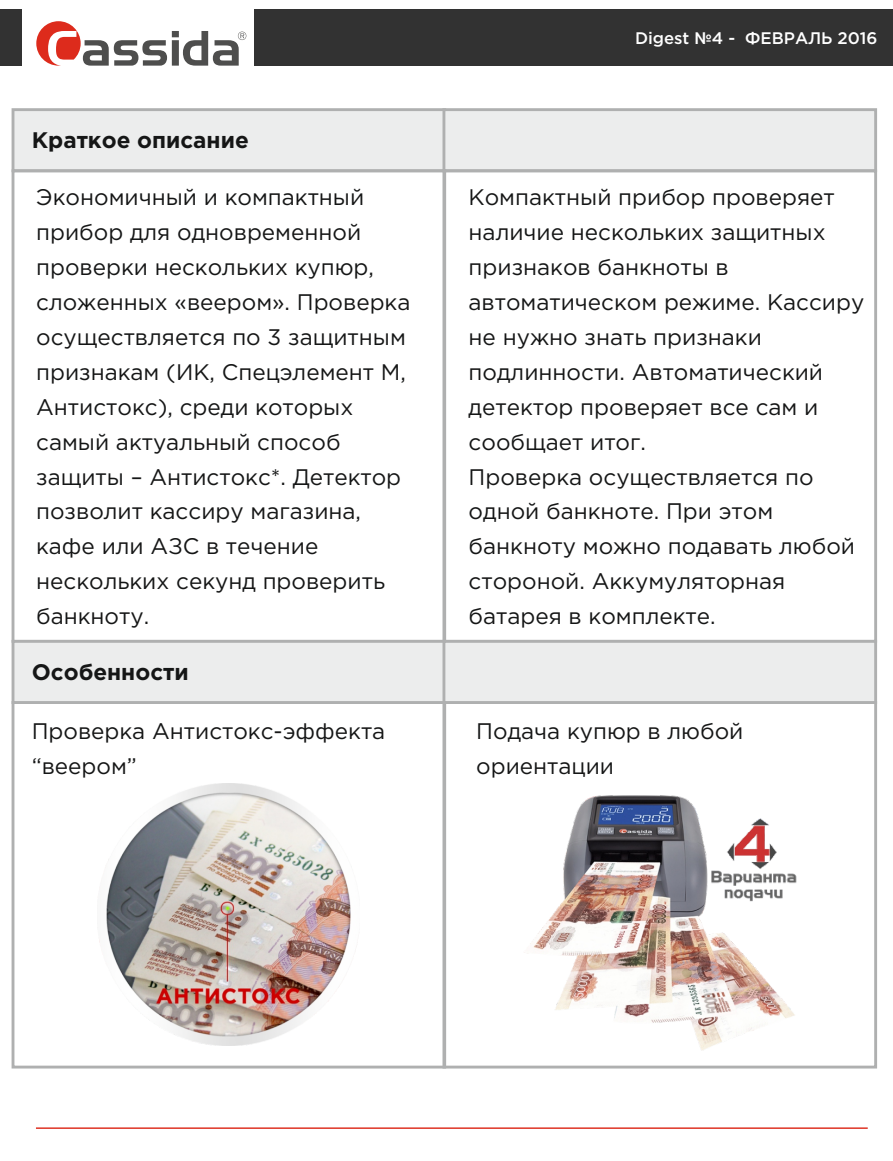
<style>
.page{position:relative;width:893px;height:1161px;background:#fff}
.page>*{position:absolute;margin:0;border:0;box-sizing:border-box;transform-origin:0 0}
.t1{font:22.5px/34.8px "Gotham Pro";color:#151616}
.t2{font:700 22.5px "Gotham Pro";color:#151616}
.t3{font:500 16.8px "Gotham Pro";color:#fff}
</style>
<div class="page">
<svg style="left:36px;top:21px;width:210px;height:45px"></svg>
<div style="left:254px;top:9px;width:639px;height:57px;background:#323232"></div>
<div style="left:0;top:9px;width:22px;height:57px;background:#323232"></div>
<svg style="left:11px;top:108px;width:867px;height:66px"></svg>
<div style="left:442px;top:169px;width:435px;height:474px;border:3px solid #afb0b0"></div>
<hr style="left:36px;top:1127px;width:832px;height:2px;background:#dd2b1c">
<div style="left:442px;top:701px;width:435px;height:367px;border:3px solid #afb0b0"></div>
<img style="left:99px;top:783px;width:252px;height:263px">
<img style="left:524px;top:796px;width:273px;height:255px">
<svg style="left:11px;top:638px;width:867px;height:67px"></svg>
<p class="t3" style="left:635px;top:32px;width:244px">Digest №4 - ФЕВРАЛЬ 2016</p>
<p class="t2" style="left:32px;top:132px;width:219px">Краткое описание</p>
<p class="t1" style="left:36px;top:182px;width:376px">Экономичный и компактный прибор для одновременной проверки нескольких купюр, сложенных «веером». Проверка осуществляется по 3 защитным признакам (ИК, Спецэлемент М,<br>Антистокс), среди которых самый актуальный способ защиты – Антистокс*. Детектор позволит кассиру магазина, кафе или АЗС в течение нескольких секунд проверить банкноту.</p>
<p class="t1" style="left:469px;top:182px;width:397px">Компактный прибор проверяет наличие нескольких защитных признаков банкноты в автоматическом режиме. Кассиру не нужно знать признаки подлинности. Автоматический детектор проверяет все сам и сообщает итог.<br>Проверка осуществляется по одной банкноте. При этом банкноту можно подавать любой стороной. Аккумуляторная батарея в комплекте.</p>
<p class="t2" style="left:32px;top:663px;width:159px">Особенности</p>
<p class="t1" style="left:32px;top:715px;width:355px">Проверка Антистокс-эффекта “веером”</p>
<p class="t1" style="left:476px;top:715px;width:269px">Подача купюр в любой ориентации</p>
</div>
